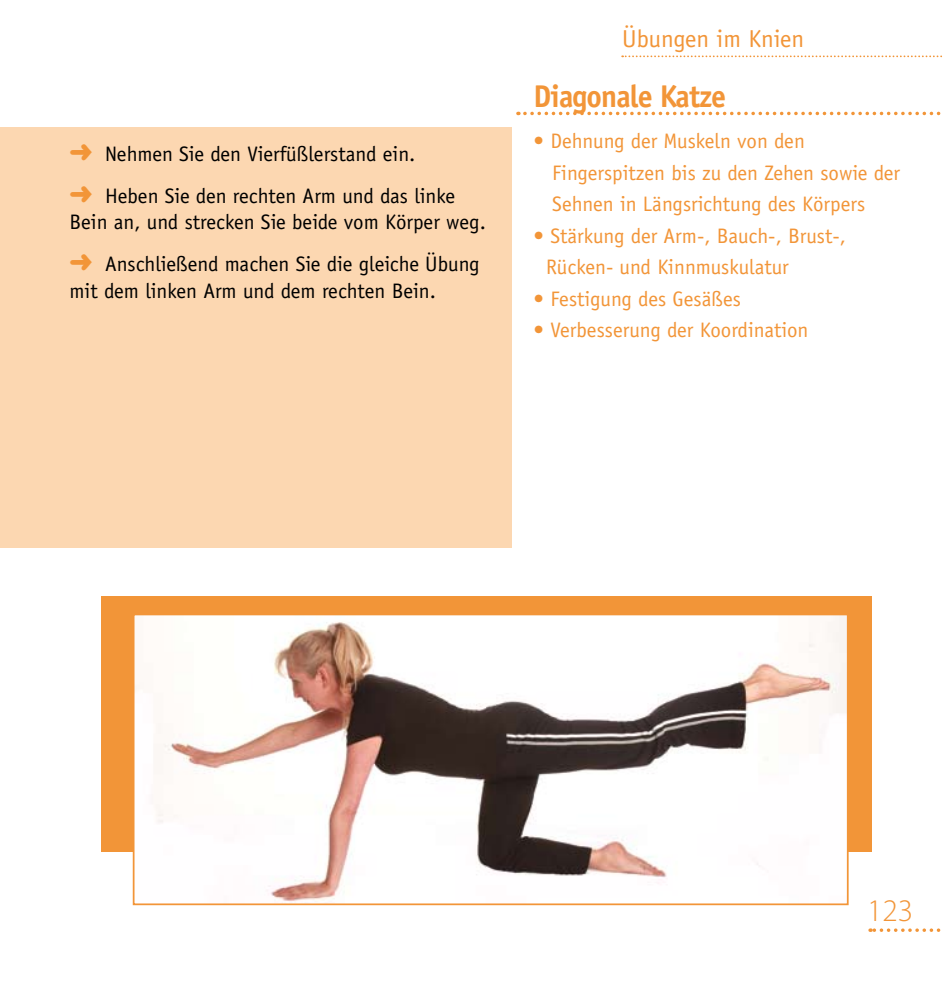
<style>
.page{position:relative;width:943px;height:993px;background:#fff}
.page>*{position:absolute;margin:0;border:0;box-sizing:border-box;transform-origin:0 0}
.t1{font:700 31.5px "Officina Sans";letter-spacing:-.03em;color:#f29538;scale:.95 1}
.t2{font:300 31.5px "Myriad Pro";color:#f29538}
.t3{font:24.5px "Officina Sans";color:#f29538}
.t4{font:21px/31.5px "Officina Sans";color:#f29538}
.t5{font:21px/42px "Officina Sans";color:#000}
</style>
<div class="page">
<svg style="left:622px;top:55px;width:320px;height:2px"></svg>
<div style="left:102px;top:595px;width:769px;height:256px;background:#f29538"></div>
<svg style="left:870px;top:928px;width:71px;height:3px"></svg>
<div style="left:0;top:127px;width:511px;height:420px;background:#fcd7b1"></div>
<img style="left:136px;top:616px;width:709px;height:285px">
<div style="left:133px;top:613px;width:715px;height:291px;border:2px solid #f29538"></div>
<svg style="left:525px;top:112px;width:416px;height:3px"></svg>
<p class="t5" style="left:105px;top:133px;width:351px">Nehmen Sie den Vierfüßlerstand ein.<br>Heben Sie den rechten Arm und das linke</p>
<p class="t5" style="left:69px;top:201px;width:418px;text-align:right">Bein an, und strecken Sie beide vom Körper weg.<br>Anschließend machen Sie die gleiche Übung</p>
<p class="t5" style="left:69px;top:269px;width:368px">mit dem linken Arm und dem rechten Bein.</p>
<p class="t3" style="left:622px;top:24px;width:184px">Übungen im Knien</p>
<h1 class="t1" style="left:533px;top:76px;width:204px">Diagonale Katze</h1>
<p class="t4" style="left:552px;top:125px;width:349px;text-indent:-19px">• Dehnung der Muskeln von den<br>Fingerspitzen bis zu den Zehen sowie der<br>Sehnen in Längsrichtung des Körpers</p>
<p class="t4" style="left:546px;top:220px;width:301px;text-indent:-12px">• Stärkung der Arm-, Bauch-, Brust-,<br>Rücken- und Kinnmuskulatur</p>
<p class="t4" style="left:533px;top:283px;width:209px">• Festigung des Gesäßes</p>
<p class="t4" style="left:533px;top:314px;width:276px">• Verbesserung der Koordination</p>
<h1 class="t2" style="left:867px;top:891px;width:48px">123</h1>
</div>
